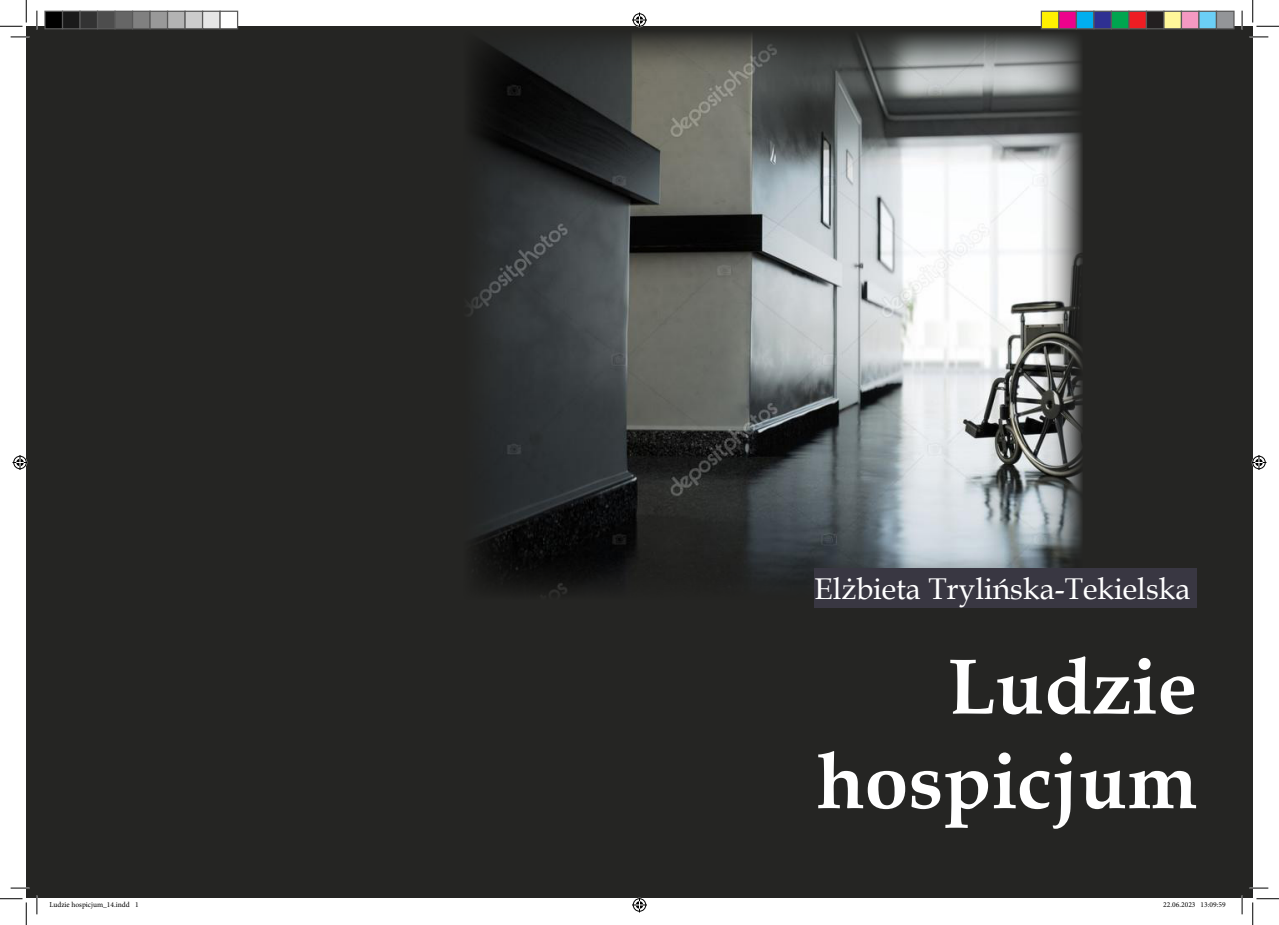
<style>
.page{position:relative;width:1279px;height:925px;background:#fff}
.page>*{position:absolute;margin:0;border:0;box-sizing:border-box;transform-origin:0 0}
.t1{font:700 78.75px/94.5px "Book Antiqua";color:#fff;text-align:right}
.t2{font:30px "Book Antiqua";color:#fff}
.t3{font:7.5px "Minion Pro";color:#000}
</style>
<div class="page">
<div style="left:26px;top:26px;width:1226px;height:871px;background:#252523"></div>
<img style="left:467px;top:33px;width:615px;height:559px">
<div style="left:814px;top:568px;width:383px;height:39px;background:#393742"></div>
<svg style="left:11px;top:36px;width:18px;height:2px"></svg>
<svg style="left:1249px;top:36px;width:19px;height:2px"></svg>
<svg style="left:11px;top:887px;width:18px;height:1px"></svg>
<svg style="left:1249px;top:886px;width:19px;height:2px"></svg>
<svg style="left:36px;top:11px;width:2px;height:18px"></svg>
<svg style="left:36px;top:895px;width:2px;height:19px"></svg>
<svg style="left:1241px;top:11px;width:1px;height:18px"></svg>
<svg style="left:1241px;top:895px;width:1px;height:19px"></svg>
<svg style="left:0;top:0;width:27px;height:27px"></svg>
<svg style="left:0;top:898px;width:27px;height:26px"></svg>
<svg style="left:1252px;top:0;width:26px;height:27px"></svg>
<svg style="left:1252px;top:898px;width:26px;height:26px"></svg>
<svg style="left:632px;top:13px;width:15px;height:15px"></svg>
<svg style="left:632px;top:897px;width:15px;height:15px"></svg>
<svg style="left:13px;top:455px;width:15px;height:15px"></svg>
<svg style="left:1251px;top:455px;width:15px;height:15px"></svg>
<div style="left:45px;top:11px;width:18px;height:18px;background:#000"></div>
<div style="left:44px;top:11px;width:19px;height:18px;border:1px solid #595959"></div>
<div style="left:63px;top:11px;width:17px;height:18px;background:#1a1a1a"></div>
<div style="left:62px;top:11px;width:19px;height:18px;border:1px solid #595959"></div>
<div style="left:80px;top:11px;width:18px;height:18px;background:#333"></div>
<div style="left:79px;top:11px;width:19px;height:18px;border:1px solid #595959"></div>
<div style="left:98px;top:11px;width:17px;height:18px;background:#4d4d4d"></div>
<div style="left:97px;top:11px;width:19px;height:18px;border:1px solid #595959"></div>
<div style="left:115px;top:11px;width:18px;height:18px;background:#666"></div>
<div style="left:114px;top:11px;width:19px;height:18px;border:1px solid #595959"></div>
<div style="left:133px;top:11px;width:17px;height:18px;background:#808080"></div>
<div style="left:132px;top:11px;width:19px;height:18px;border:1px solid #595959"></div>
<div style="left:150px;top:11px;width:18px;height:18px;background:#999"></div>
<div style="left:149px;top:11px;width:19px;height:18px;border:1px solid #595959"></div>
<div style="left:168px;top:11px;width:17px;height:18px;background:#b3b3b3"></div>
<div style="left:167px;top:11px;width:19px;height:18px;border:1px solid #595959"></div>
<div style="left:185px;top:11px;width:18px;height:18px;background:#ccc"></div>
<div style="left:184px;top:11px;width:19px;height:18px;border:1px solid #595959"></div>
<div style="left:203px;top:11px;width:17px;height:18px;background:#e6e6e6"></div>
<div style="left:202px;top:11px;width:19px;height:18px;border:1px solid #595959"></div>
<div style="left:220px;top:11px;width:18px;height:18px;background:#fff"></div>
<div style="left:219px;top:11px;width:19px;height:18px;border:1px solid #595959"></div>
<div style="left:1041px;top:11px;width:17px;height:18px;background:#fff101"></div>
<div style="left:1040px;top:11px;width:19px;height:18px;border:1px solid #595959"></div>
<div style="left:1058px;top:11px;width:18px;height:18px;background:#ed028c"></div>
<div style="left:1058px;top:11px;width:19px;height:18px;border:1px solid #595959"></div>
<div style="left:1076px;top:11px;width:17px;height:18px;background:#00aeef"></div>
<div style="left:1075px;top:11px;width:19px;height:18px;border:1px solid #595959"></div>
<div style="left:1093px;top:11px;width:18px;height:18px;background:#2e3092"></div>
<div style="left:1093px;top:11px;width:19px;height:18px;border:1px solid #595959"></div>
<div style="left:1111px;top:11px;width:17px;height:18px;background:#00a54f"></div>
<div style="left:1110px;top:11px;width:19px;height:18px;border:1px solid #595959"></div>
<div style="left:1128px;top:11px;width:18px;height:18px;background:#ee1d23"></div>
<div style="left:1128px;top:11px;width:19px;height:18px;border:1px solid #595959"></div>
<div style="left:1146px;top:11px;width:17px;height:18px;background:#231f20"></div>
<div style="left:1145px;top:11px;width:19px;height:18px;border:1px solid #595959"></div>
<div style="left:1163px;top:11px;width:18px;height:18px;background:#fff79a"></div>
<div style="left:1163px;top:11px;width:19px;height:18px;border:1px solid #595959"></div>
<div style="left:1181px;top:11px;width:17px;height:18px;background:#f499c2"></div>
<div style="left:1180px;top:11px;width:19px;height:18px;border:1px solid #595959"></div>
<div style="left:1198px;top:11px;width:18px;height:18px;background:#6bcff6"></div>
<div style="left:1198px;top:11px;width:19px;height:18px;border:1px solid #595959"></div>
<div style="left:1216px;top:11px;width:17px;height:18px;background:#939598"></div>
<div style="left:1215px;top:11px;width:19px;height:18px;border:1px solid #595959"></div>
<p class="t2" style="left:814px;top:568px;width:377px">Elżbieta Trylińska-Tekielska</p>
<p class="t1" style="left:816px;top:639px;width:382px">Ludzie hospicjum</p>
<p class="t3" style="left:49px;top:899px;width:91px">Ludzie hospicjum_14.indd 1</p>
<p class="t3" style="left:1163px;top:899px;width:64px">22.06.2023 13:09:59</p>
</div>
